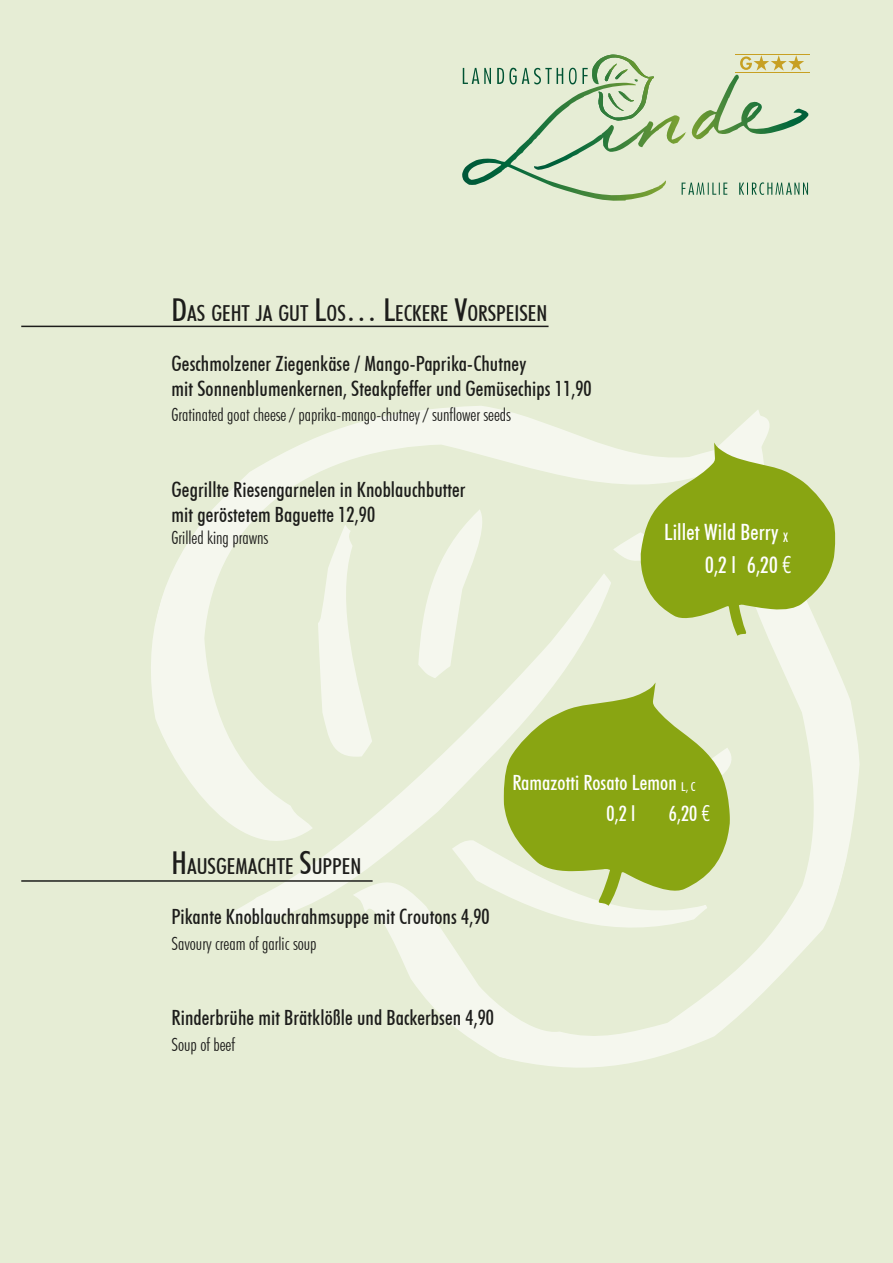
<style>
.page{position:relative;width:893px;height:1263px;background:#e6edd5}
.page>*{position:absolute;margin:0;border:0;box-sizing:border-box;transform-origin:0 0}
.t1{font:500 condensed 22.5px "Futura BT";letter-spacing:.005em;color:#fff}
.t2{font:500 condensed 22.05px "Futura BT";color:#1d1d1b}
.t3{font:500 condensed 21px "Futura BT";letter-spacing:.005em;color:#1d1d1b}
.t4{font:500 condensed 21px "Futura BT";letter-spacing:.005em;color:#fff}
.t5{font:300 condensed 18px "Futura BT";color:#1d1d1b}
.s1{font-size:31.5px}
.s2{font-size:13.05px}
.s3{font-family:"Futura";font-weight:300}
.s4{font-size:12.3px}
</style>
<div class="page">
<svg style="left:151px;top:406px;width:709px;height:662px"></svg>
<svg style="left:450px;top:839px;width:270px;height:100px"></svg>
<svg style="left:730px;top:734px;width:8px;height:63px"></svg>
<svg style="left:316px;top:521px;width:58px;height:238px"></svg>
<svg style="left:417px;top:506px;width:69px;height:175px"></svg>
<img style="left:462px;top:83px;width:204px;height:118px">
<img style="left:534px;top:115px;width:152px;height:55px">
<img style="left:591px;top:55px;width:64px;height:66px">
<img style="left:691px;top:75px;width:117px;height:64px">
<img style="left:608px;top:93px;width:16px;height:18px">
<img style="left:618px;top:91px;width:16px;height:11px">
<img style="left:604px;top:64px;width:13px;height:17px">
<svg style="left:615px;top:69px;width:13px;height:10px"></svg>
<svg style="left:463px;top:68px;width:125px;height:16px"></svg>
<svg style="left:682px;top:182px;width:126px;height:13px"></svg>
<svg style="left:740px;top:55px;width:64px;height:16px"></svg>
<hr style="left:735px;top:54px;width:75px;height:1px;background:#c7a023">
<hr style="left:735px;top:72px;width:75px;height:1px;background:#c7a023">
<hr style="left:21px;top:326px;width:528px;height:1px;background:#1d1d1b">
<hr style="left:21px;top:880px;width:352px;height:2px;background:#1d1d1b">
<svg style="left:504px;top:682px;width:226px;height:224px"></svg>
<svg style="left:610px;top:442px;width:226px;height:195px"></svg>
<p class="t2" style="left:172px;top:299px;width:377px"><span class="s1">D</span>AS GEHT JA GUT <span class="s1">L</span>OS<span class="s1">… L</span>ECKERE <span class="s1">V</span>ORSPEISEN</p>
<p class="t3" style="left:172px;top:351px;width:356px">Geschmolzener Ziegenkäse / Mango-Paprika-Chutney</p>
<p class="t3" style="left:172px;top:376px;width:422px">mit Sonnenblumenkernen, Steakpfeffer und Gemüsechips 11,90</p>
<p class="t5" style="left:172px;top:404px;width:341px">Gratinated goat cheese / paprika-mango-chutney / sunflower seeds</p>
<p class="t3" style="left:172px;top:477px;width:296px">Gegrillte Riesengarnelen in Knoblauchbutter</p>
<p class="t3" style="left:172px;top:502px;width:205px">mit geröstetem Baguette 12,90</p>
<p class="t5" style="left:172px;top:526px;width:98px">Grilled king prawns</p>
<p class="t1" style="left:664px;top:518px;width:125px">Lillet Wild Berry <span class="s2">X</span></p>
<p class="t1" style="left:705px;top:551px;width:88px">0,2 l 6,20 <span class="s3">€</span></p>
<p class="t2" style="left:172px;top:853px;width:191px"><span class="s1">H</span>AUSGEMACHTE <span class="s1">S</span>UPPEN</p>
<p class="t3" style="left:172px;top:904px;width:320px">Pikante Knoblauchrahmsuppe mit Croutons 4,90</p>
<p class="t5" style="left:172px;top:932px;width:146px">Savoury cream of garlic soup</p>
<p class="t4" style="left:512px;top:770px;width:185px">Ramazotti Rosato Lemon <span class="s4">L, C</span></p>
<p class="t4" style="left:606px;top:801px;width:30px">0,2 l</p>
<p class="t4" style="left:669px;top:801px;width:43px">6,20 <span class="s3">€</span></p>
<p class="t3" style="left:172px;top:1005px;width:324px">Rinderbrühe mit Brätklößle und Backerbsen 4,90</p>
<p class="t5" style="left:172px;top:1033px;width:65px">Soup of beef</p>
</div>
